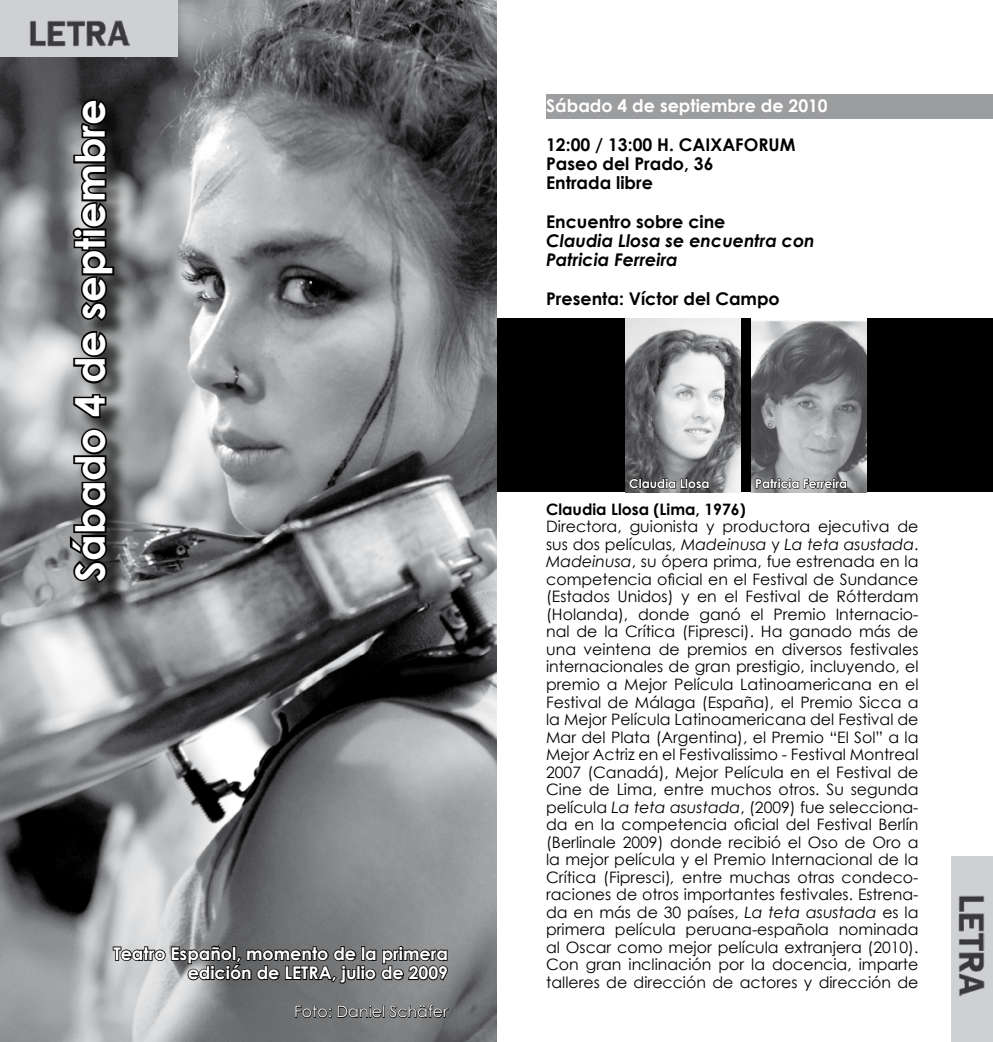
<style>
.page{position:relative;width:993px;height:1042px;background:#fff}
.page>*{position:absolute;margin:0;border:0;box-sizing:border-box;transform-origin:0 0}
.t1{font:700 40.25px "Century Gothic";color:#fff}
.t2{font:700 17.5px/19.2px "Century Gothic";color:#000}
.t3{font:700 17.5px/19.2px "Century Gothic";color:#fff;text-align:right}
.t4{font:italic 700 17.5px/19.2px "Century Gothic";color:#000}
.t5{font:15.75px/17.5px "Century Gothic";color:#000;text-align:justify}
.t6{font:700 15.75px "Century Gothic";color:#000}
.t7{font:15.75px "Century Gothic";color:#fff}
.t8{font:700 12.25px "Century Gothic";color:#fff}
.s1{font-style:italic}
</style>
<div class="page">
<img style="left:0;top:0;width:496px;height:1042px">
<div style="left:72px;top:102px;width:63px;height:500px;background:#000;opacity:.75"></div>
<svg style="left:68px;top:392px;width:42px;height:193px;background:#49494a"></svg>
<svg style="left:71px;top:329px;width:38px;height:57px;background:#505152"></svg>
<svg style="left:70px;top:97px;width:46px;height:226px;background:#3d3e3e"></svg>
<svg style="left:112px;top:944px;width:337px;height:40px;background:#5c5c5d"></svg>
<svg style="left:294px;top:1004px;width:155px;height:15px;background:#505152"></svg>
<div style="left:546px;top:94px;width:446px;height:25px;background:#9c9d9f"></div>
<div style="left:497px;top:318px;width:495px;height:174px;background:#000"></div>
<img style="left:625px;top:318px;width:115px;height:174px">
<img style="left:751px;top:318px;width:115px;height:174px">
<div style="left:0;top:0;width:178px;height:56px;background:#cfd0d2"></div>
<img style="left:30px;top:20px;width:99px;height:27px">
<div style="left:951px;top:857px;width:41px;height:185px;background:#cfd0d2"></div>
<img style="left:958px;top:895px;width:27px;height:100px">
<svg style="left:628px;top:478px;width:81px;height:11px"></svg>
<svg style="left:755px;top:478px;width:92px;height:11px"></svg>
<h1 class="t1" style="left:59px;top:581px;width:484px;rotate:-90deg">Sábado 4 de septiembre</h1>
<p class="t3" style="left:113px;top:943px;width:336px">Teatro Español, momento de la primera edición de LETRA, julio de 2009</p>
<p class="t7" style="left:294px;top:1000px;width:155px">Foto: Daniel Schäfer</p>
<p class="t3" style="left:546px;top:96px;width:283px">Sábado 4 de septiembre de 2010</p>
<p class="t2" style="left:546px;top:134px;width:251px">12:00 / 13:00 H. CAIXAFORUM<br>Paseo del Prado, 36<br>Entrada libre</p>
<p class="t2" style="left:546px;top:211px;width:181px">Encuentro sobre cine</p>
<p class="t4" style="left:546px;top:230px;width:270px">Claudia Llosa se encuentra con<br>Patricia Ferreira</p>
<p class="t2" style="left:546px;top:288px;width:235px">Presenta: Víctor del Campo</p>
<p class="t8" style="left:629px;top:474px;width:82px">Claudia Llosa</p>
<p class="t8" style="left:755px;top:474px;width:94px">Patricia Ferreira</p>
<p class="t6" style="left:546px;top:497px;width:201px">Claudia Llosa (Lima, 1976)</p>
<p class="t5" style="left:546px;top:518px;width:374px">Directora, guionista y productora ejecutiva de sus dos películas, <span class="s1">Madeinusa</span> y <span class="s1">La teta asustada</span>.<br><span class="s1">Madeinusa</span>, su ópera prima, fue estrenada en la competencia oficial en el Festival de Sundance (Estados Unidos) y en el Festival de Rótterdam (Holanda), donde ganó el Premio Internacio&shy;nal de la Crítica (Fipresci). Ha ganado más de una veintena de premios en diversos festivales internacionales de gran prestigio, incluyendo, el premio a Mejor Película Latinoamericana en el Festival de Málaga (España), el Premio Sicca a la Mejor Película Latinoamericana del Festival de Mar del Plata (Argentina), el Premio “El Sol” a la Mejor Actriz en el Festivalissimo - Festival Montreal 2007 (Canadá), Mejor Película en el Festival de Cine de Lima, entre muchos otros. Su segunda película <span class="s1">La teta asustada</span>, (2009) fue selecciona&shy;da en la competencia oficial del Festival Berlín (Berlinale 2009) donde recibió el Oso de Oro a la mejor película y el Premio Internacional de la Crítica (Fipresci)<span class="s1">,</span> entre muchas otras condeco&shy;raciones de otros importantes festivales. Estrena&shy;da en más de 30 países, <span class="s1">La teta asustada</span> es la primera película peruana-española nominada al Oscar como mejor película extranjera (2010).<br>Con gran inclinación por la docencia, imparte talleres de dirección de actores y dirección de</p>
</div>
